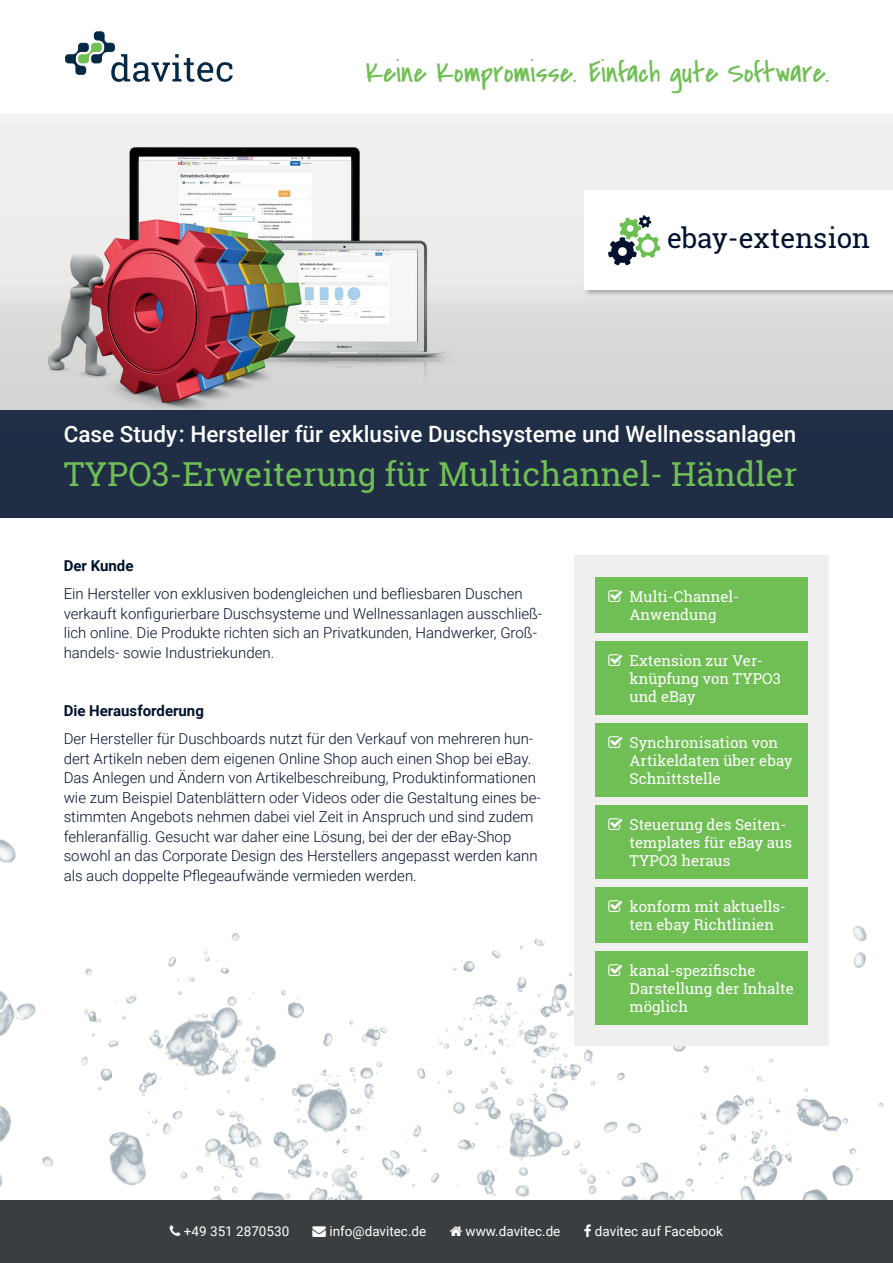
<style>
.page{position:relative;width:893px;height:1263px;background:#fff}
.page>*{position:absolute;margin:0;border:0;box-sizing:border-box;transform-origin:0 0}
.t1{font:33px "Roboto Slab";color:#6fbf54}
.t2{font:30px "Covered By Your Grace";color:#6fbf54}
.t3{font:27.75px "Roboto Slab";letter-spacing:-.01em;color:#00122d}
.t4{font:500 22.5px "Roboto";color:#fff}
.t5{font:300 15px/19.5px "Roboto";color:#00112d}
.t6{font:15px/18px "Roboto Slab";color:#fff}
.t7{font:700 15px "Roboto";color:#00112d}
.t8{font:13.5px "Roboto";color:#fff}
</style>
<div class="page">
<svg style="left:65px;top:31px;width:168px;height:51px"></svg>
<div style="left:0;top:1199px;width:893px;height:64px;background:#3a3e40"></div>
<img style="left:0;top:839px;width:884px;height:360px">
<img style="left:0;top:113px;width:893px;height:297px">
<div style="left:583px;top:189px;width:310px;height:109px;background:#231f20;opacity:.3"></div>
<div style="left:585px;top:190px;width:308px;height:100px;background:#fff"></div>
<svg style="left:608px;top:215px;width:52px;height:50px"></svg>
<div style="left:0;top:410px;width:893px;height:107px;background:#1f2e45"></div>
<div style="left:574px;top:556px;width:255px;height:490px;background:#eeefee"></div>
<div style="left:596px;top:577px;width:212px;height:55px;background:#6fbf54"></div>
<div style="left:596px;top:641px;width:212px;height:73px;background:#6fbf54"></div>
<div style="left:596px;top:723px;width:212px;height:73px;background:#6fbf54"></div>
<div style="left:596px;top:805px;width:212px;height:73px;background:#6fbf54"></div>
<div style="left:596px;top:951px;width:212px;height:74px;background:#6fbf54"></div>
<div style="left:596px;top:887px;width:212px;height:56px;background:#6fbf54"></div>
<h2 class="t2" style="left:366px;top:52px;width:465px">Keine Kompromisse. Einfach gute Software.</h2>
<h3 class="t3" style="left:667px;top:219px;width:204px">ebay-extension</h3>
<h3 class="t4" style="left:64px;top:418px;width:734px">Case Study: Hersteller für exklusive Duschsysteme und Wellnessanlagen</h3>
<h1 class="t1" style="left:64px;top:451px;width:735px">TYPO3-Erweiterung für Multichannel- Händler</h1>
<p class="t7" style="left:64px;top:555px;width:71px">Der Kunde</p>
<p class="t5" style="left:64px;top:584px;width:480px">Ein Hersteller von exklusiven bodengleichen und befliesbaren Duschen verkauft konfigurierbare Duschsysteme und Wellnessanlagen ausschließ&shy;lich online. Die Produkte richten sich an Privatkunden, Handwerker, Groß&shy;handels- sowie Industriekunden.</p>
<p class="t7" style="left:64px;top:700px;width:142px">Die Herausforderung</p>
<p class="t5" style="left:64px;top:729px;width:479px">Der Hersteller für Duschboards nutzt für den Verkauf von mehreren hun&shy;dert Artikeln neben dem eigenen Online Shop auch einen Shop bei eBay.<br>Das Anlegen und Ändern von Artikelbeschreibung, Produktinformationen wie zum Beispiel Datenblättern oder Videos oder die Gestaltung eines be&shy;stimmten Angebots nehmen dabei viel Zeit in Anspruch und sind zudem fehleranfällig. Gesucht war daher eine Lösung, bei der der eBay-Shop sowohl an das Corporate Design des Herstellers angepasst werden kann als auch doppelte Pflegeaufwände vermieden werden.</p>
<p class="t6" style="left:630px;top:587px;width:111px">Multi-Channel-<br>Anwendung</p>
<p class="t6" style="left:630px;top:651px;width:153px">Extension zur Ver&shy;knüpfung von TYPO3 und eBay</p>
<p class="t6" style="left:630px;top:733px;width:165px">Synchronisation von<br>Artikeldaten über ebay<br>Schnittstelle</p>
<p class="t6" style="left:630px;top:815px;width:164px">Steuerung des Seiten&shy;templates für eBay aus<br>TYPO3 heraus</p>
<p class="t6" style="left:630px;top:897px;width:158px">konform mit aktuells&shy;ten ebay Richtlinien</p>
<p class="t6" style="left:630px;top:961px;width:166px">kanal-spezifische<br>Darstellung der Inhalte möglich</p>
<p class="t8" style="left:184px;top:1222px;width:107px">+49 351 2870530</p>
<p class="t8" style="left:313px;top:1222px;width:115px">→ info@davitec.de</p>
<p class="t8" style="left:466px;top:1222px;width:96px">www.davitec.de</p>
<p class="t8" style="left:595px;top:1222px;width:130px">davitec auf Facebook</p>
</div>
